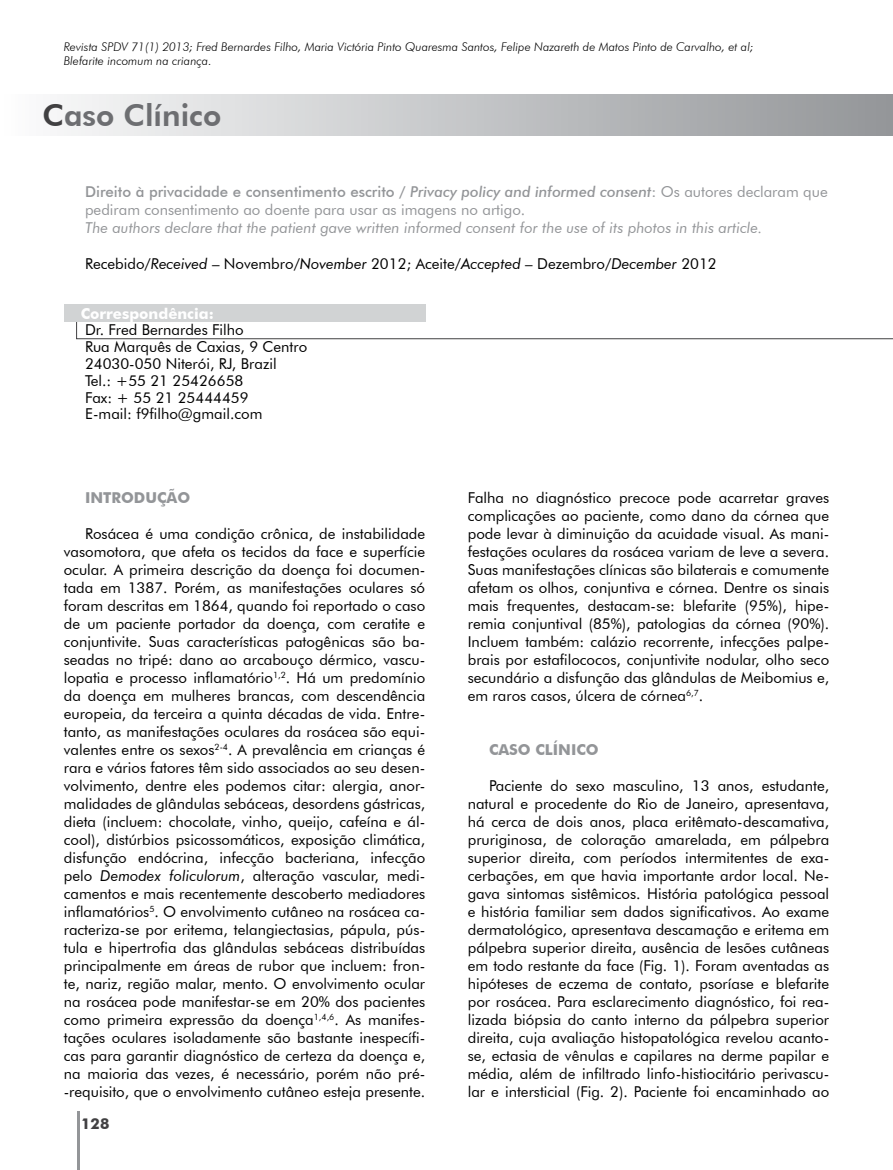
<style>
.page{position:relative;width:893px;height:1170px;background:#fff}
.page>*{position:absolute;margin:0;border:0;box-sizing:border-box;transform-origin:0 0}
.t1{font:800 30px "Futura BT";color:#6d6e71}
.t2{font:15px/18px "Futura BT";color:#000;text-align:justify}
.t3{font:15px/18px "Futura BT";color:#939598}
.t4{font:italic 15px "Futura BT";color:#939598}
.t5{font:700 15px "Futura BT";color:#939598}
.t6{font:700 15px "Futura BT";color:#fff}
.t7{font:700 15px "Futura BT";color:#414042}
.t8{font:italic 300 12px/14.4px "Futura BT";color:#000}
.s1{color:#414042}
.s2{font-weight:500}
.s3{font-weight:500;font-style:italic}
.s4{font-style:italic}
</style>
<div class="page">
<div style="left:0;top:94px;width:893px;height:41px;background:linear-gradient(to right,#fcfcfd,#939598)"></div>
<hr style="left:77px;top:1111px;width:3px;height:58px;background:#939598">
<svg style="left:76px;top:315px;width:817px;height:24px"></svg>
<div style="left:64px;top:305px;width:361px;height:17px;background:#d1d3d4"></div>
<p class="t8" style="left:64px;top:39px;width:691px">Revista SPDV 71(1) 2013; Fred Bernardes Filho, Maria Victória Pinto Quaresma Santos, Felipe Nazareth de Matos Pinto de Carvalho, et al;<br>Blefarite incomum na criança.</p>
<h1 class="t1" style="left:43px;top:97px;width:180px"><span class="s1">C</span>aso Clínico</h1>
<p class="t3" style="left:85px;top:182px;width:744px"><span class="s2">Direito à privacidade e consentimento escrito /</span> <span class="s3">Privacy policy and informed consent</span><span class="s2">:</span> Os autores declaram que pediram consentimento ao doente para usar as imagens no artigo.</p>
<p class="t4" style="left:85px;top:218px;width:679px">The authors declare that the patient gave written informed consent for the use of its photos in this article.</p>
<p class="t2" style="left:85px;top:254px;width:633px">Recebido/<span class="s4">Received</span> – Novembro/<span class="s4">November</span> 2012; Aceite/<span class="s4">Accepted</span> – Dezembro/<span class="s4">December</span> 2012</p>
<p class="t6" style="left:81px;top:304px;width:135px">Correspondência:</p>
<p class="t2" style="left:85px;top:321px;width:224px;line-height:17px;text-align:left">Dr. Fred Bernardes Filho<br>Rua Marquês de Caxias, 9 Centro<br>24030-050 Niterói, RJ, Brazil<br>Tel.: +55 21 25426658<br>Fax: + 55 21 25444459<br>E-mail: f9filho@gmail.com</p>
<p class="t5" style="left:85px;top:488px;width:107px">INTRODUÇÃO</p>
<p class="t2" style="left:64px;top:524px;width:363px;text-indent:21px">Rosácea é uma condição crônica, de instabilidade vasomotora, que afeta os tecidos da face e superfície ocular. A primeira descrição da doença foi documen&shy;tada em 1387. Porém, as manifestações oculares só foram descritas em 1864, quando foi reportado o caso de um paciente portador da doença, com ceratite e conjuntivite. Suas características patogênicas são ba&shy;seadas no tripé: dano ao arcabouço dérmico, vascu&shy;lopatia e processo inflamatório<sup>1,2</sup>. Há um predomínio da doença em mulheres brancas, com descendência europeia, da terceira a quinta décadas de vida. Entre&shy;tanto, as manifestações oculares da rosácea são equi&shy;valentes entre os sexos<sup>2-4</sup>. A prevalência em crianças é rara e vários fatores têm sido associados ao seu desen&shy;volvimento, dentre eles podemos citar: alergia, anor&shy;malidades de glândulas sebáceas, desordens gástricas, dieta (incluem: chocolate, vinho, queijo, cafeína e ál&shy;cool), distúrbios psicossomáticos, exposição climática, disfunção endócrina, infecção bacteriana, infecção pelo <span class="s4">Demodex foliculorum</span>, alteração vascular, medi&shy;camentos e mais recentemente descoberto mediadores inflamatórios<sup>5</sup>. O envolvimento cutâneo na rosácea ca&shy;racteriza-se por eritema, telangiectasias, pápula, pús&shy;tula e hipertrofia das glândulas sebáceas distribuídas principalmente em áreas de rubor que incluem: fron&shy;te, nariz, região malar, mento. O envolvimento ocular na rosácea pode manifestar-se em 20% dos pacientes como primeira expressão da doença<sup>1,4,6</sup>. As manifes&shy;tações oculares isoladamente são bastante inespecífi&shy;cas para garantir diagnóstico de certeza da doença e, na maioria das vezes, é necessário, porém não pré--requisito, que o envolvimento cutâneo esteja presente.</p>
<p class="t7" style="left:81px;top:1114px;width:30px">128</p>
<p class="t2" style="left:468px;top:488px;width:363px">Falha no diagnóstico precoce pode acarretar graves complicações ao paciente, como dano da córnea que pode levar à diminuição da acuidade visual. As mani&shy;festações oculares da rosácea variam de leve a severa.<br>Suas manifestações clínicas são bilaterais e comumente afetam os olhos, conjuntiva e córnea. Dentre os sinais mais frequentes, destacam-se: blefarite (95%), hipe&shy;remia conjuntival (85%), patologias da córnea (90%).<br>Incluem também: calázio recorrente, infecções palpe&shy;brais por estafilococos, conjuntivite nodular, olho seco secundário a disfunção das glândulas de Meibomius e, em raros casos, úlcera de córnea<sup>6,7</sup>.</p>
<p class="t5" style="left:489px;top:740px;width:111px">CASO CLÍNICO</p>
<p class="t2" style="left:468px;top:776px;width:363px;text-indent:21px">Paciente do sexo masculino, 13 anos, estudante, natural e procedente do Rio de Janeiro, apresentava, há cerca de dois anos, placa eritêmato-descamativa, pruriginosa, de coloração amarelada, em pálpebra superior direita, com períodos intermitentes de exa&shy;cerbações, em que havia importante ardor local. Ne&shy;gava sintomas sistêmicos. História patológica pessoal e história familiar sem dados significativos. Ao exame dermatológico, apresentava descamação e eritema em pálpebra superior direita, ausência de lesões cutâneas em todo restante da face (Fig. 1). Foram aventadas as hipóteses de eczema de contato, psoríase e blefarite por rosácea. Para esclarecimento diagnóstico, foi rea&shy;lizada biópsia do canto interno da pálpebra superior direita, cuja avaliação histopatológica revelou acanto&shy;se, ectasia de vênulas e capilares na derme papilar e média, além de infiltrado linfo-histiocitário perivascu&shy;lar e intersticial (Fig. 2). Paciente foi encaminhado ao</p>
</div>
